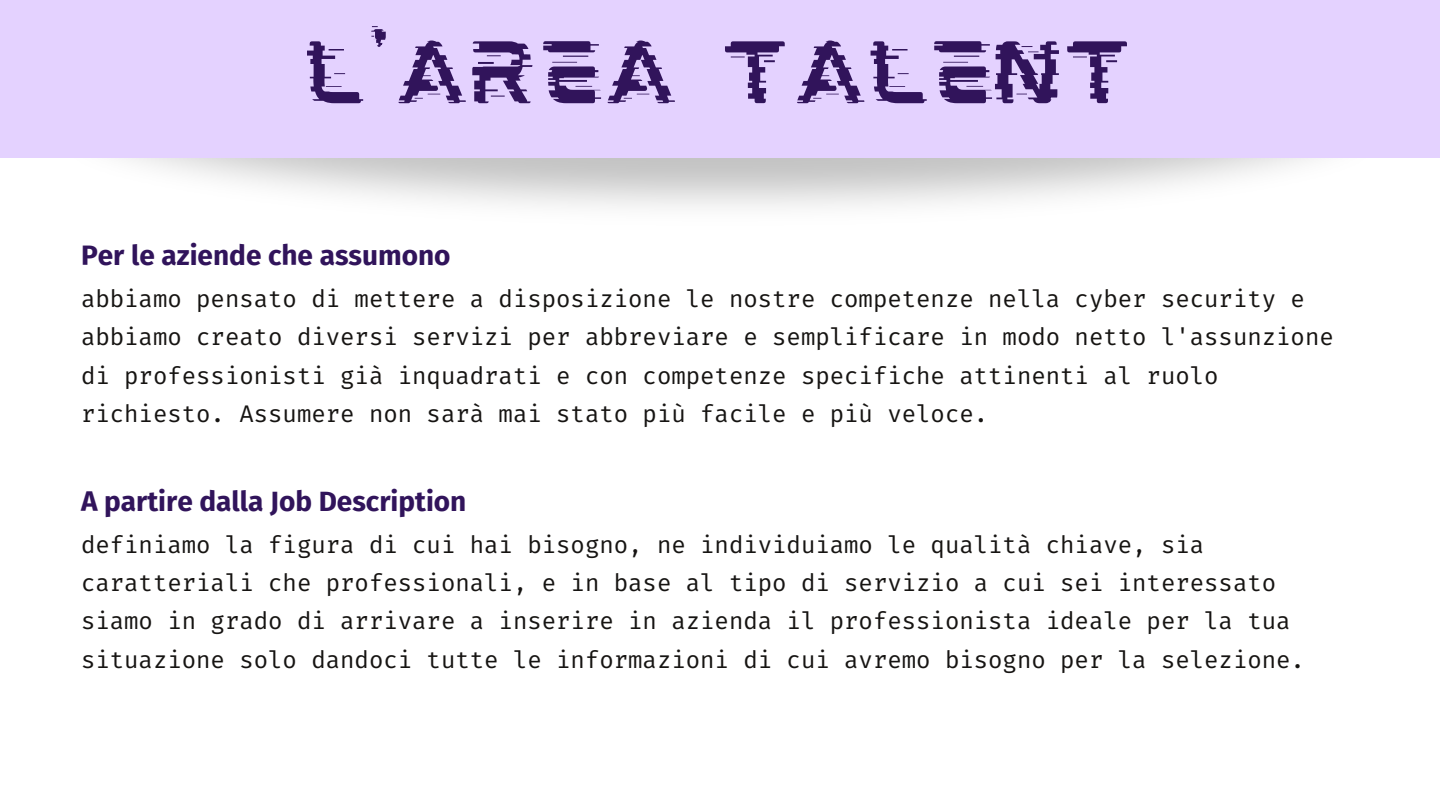
<style>
.page{position:relative;width:1440px;height:810px;background:#fff}
.page>*{position:absolute;margin:0;border:0;box-sizing:border-box;transform-origin:0 0}
.t1{font:75px "mokotoglitchmark I";color:#31145b}
.t2{font:700 28px "Fira Sans";color:#31145b}
.t3{font:24px/38.2px "Fira Code";color:#161412}
</style>
<div class="page">
<div style="left:0;top:0;width:1440px;height:158px;background:#e4d2ff"></div>
<p class="t1" style="left:306px;top:47px;width:830px">L'AREA TALENT</p>
<h1 class="t2" style="left:81px;top:239px;width:371px">Per le aziende che assumono</h1>
<p class="t3" style="left:81px;top:280px;width:1254px">abbiamo pensato di mettere a disposizione le nostre competenze nella cyber security e abbiamo creato diversi servizi per abbreviare e semplificare in modo netto l'assunzione di professionisti già inquadrati e con competenze specifiche attinenti al ruolo richiesto. Assumere non sarà mai stato più facile e più veloce.</p>
<h2 class="t2" style="left:81px;top:485px;width:387px">A partire dalla Job Description</h2>
<h2 class="t3" style="left:81px;top:526px;width:1226px">definiamo la figura di cui hai bisogno, ne individuiamo le qualità chiave, sia caratteriali che professionali, e in base al tipo di servizio a cui sei interessato siamo in grado di arrivare a inserire in azienda il professionista ideale per la tua situazione solo dandoci tutte le informazioni di cui avremo bisogno per la selezione.</h2>
</div>
